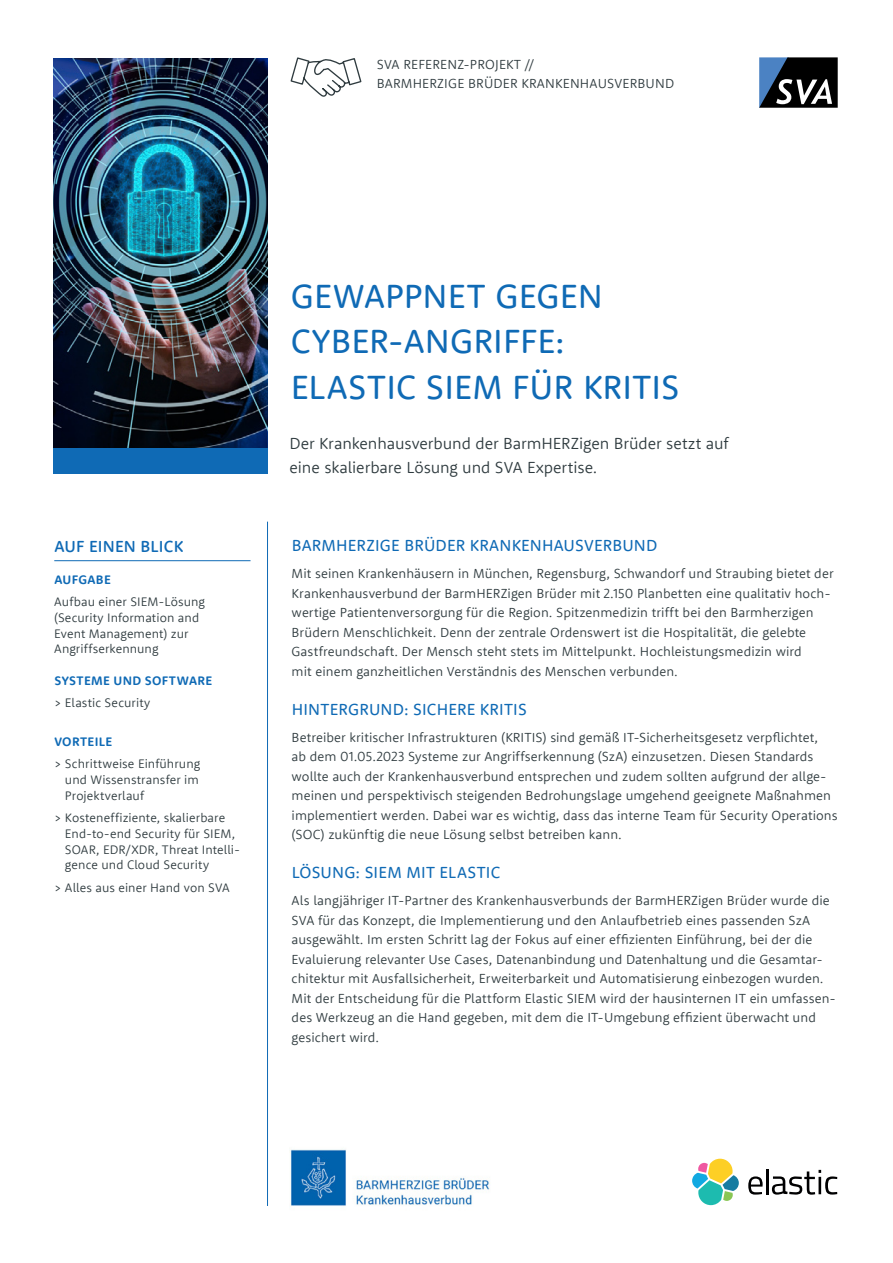
<style>
.page{position:relative;width:893px;height:1263px;background:#fff}
.page>*{position:absolute;margin:0;border:0;box-sizing:border-box;transform-origin:0 0}
.t1{font:34.5px/45.3px "Rooney Sans";letter-spacing:.005em;color:#0f6ab5}
.t2{font:300 16.5px/24px "Rooney Sans";letter-spacing:-.005em;color:#2f3b3f}
.t3{font:16.5px "Rooney Sans";letter-spacing:.01em;color:#0f6ab5}
.t4{font:500 16.5px "Rooney Sans";letter-spacing:.015em;color:#0f6ab5}
.t5{font:300 13.5px/19.5px "Rooney Sans";letter-spacing:.005em;color:#2f3b3f}
.t6{font:300 12.75px/15.8px "Rooney Sans";letter-spacing:.005em;color:#2f3b3f}
.t7{font:700 12.75px "Rooney Sans";letter-spacing:.03em;color:#0f6ab5}
</style>
<div class="page">
<svg style="left:759px;top:57px;width:79px;height:51px"></svg>
<hr style="left:267px;top:522px;width:1px;height:684px;background:#0f6ab5">
<svg style="left:290px;top:57px;width:72px;height:40px"></svg>
<hr style="left:54px;top:560px;width:197px;height:1px;background:#0f6ab5">
<img style="left:53px;top:58px;width:215px;height:391px">
<div style="left:53px;top:449px;width:215px;height:25px;background:#0f6ab5"></div>
<img style="left:290px;top:1149px;width:200px;height:58px">
<svg style="left:692px;top:1158px;width:47px;height:48px"></svg>
<svg style="left:748px;top:1176px;width:15px;height:18px"></svg>
<hr style="left:766px;top:1169px;width:3px;height:25px;background:#000001">
<svg style="left:772px;top:1170px;width:65px;height:25px"></svg>
<p class="t5" style="left:377px;top:54px;width:299px">SVA REFERENZ-PROJEKT //<br>BARMHERZIGE BRÜDER KRANKENHAUSVERBUND</p>
<p class="t4" style="left:54px;top:536px;width:130px">AUF EINEN BLICK</p>
<p class="t7" style="left:54px;top:571px;width:58px">AUFGABE</p>
<p class="t6" style="left:54px;top:593px;width:152px">Aufbau einer SIEM-Lösung (Security Information and<br>Event Management) zur<br>Angriffserkennung</p>
<p class="t7" style="left:54px;top:672px;width:159px">SYSTEME UND SOFTWARE</p>
<p class="t6" style="left:54px;top:695px;width:98px">&gt; Elastic Security</p>
<p class="t7" style="left:54px;top:733px;width:59px">VORTEILE</p>
<p class="t6" style="left:65px;top:755px;width:137px;text-align:justify;text-indent:-11px">&gt; Schrittweise Einführung und Wissenstransfer im Projektverlauf</p>
<p class="t6" style="left:65px;top:809px;width:177px;text-indent:-11px">&gt; Kosteneffiziente, skalierbare<br>End-to-end Security für SIEM,<br>SOAR, EDR/XDR, Threat Intelli&shy;gence und Cloud Security</p>
<p class="t6" style="left:54px;top:879px;width:177px">&gt; Alles aus einer Hand von SVA</p>
<h1 class="t1" style="left:291px;top:272px;width:390px">GEWAPPNET GEGEN<br>CYBER-ANGRIFFE:<br>ELASTIC SIEM FÜR KRITIS</h1>
<p class="t2" style="left:289px;top:430px;width:441px">Der Krankenhausverbund der BarmHERZigen Brüder setzt auf eine skalierbare Lösung und SVA Expertise.</p>
<p class="t3" style="left:292px;top:535px;width:367px">BARMHERZIGE BRÜDER KRANKENHAUSVERBUND</p>
<p class="t5" style="left:292px;top:563px;width:543px">Mit seinen Krankenhäusern in München, Regensburg, Schwandorf und Straubing bietet der Krankenhausverbund der BarmHERZigen Brüder mit 2.150 Planbetten eine qualitativ hoch&shy;wertige Patientenversorgung für die Region. Spitzenmedizin trifft bei den Barmherzigen Brüdern Menschlichkeit. Denn der zentrale Ordenswert ist die Hospitalität, die gelebte Gastfreundschaft. Der Mensch steht stets im Mittelpunkt. Hochleistungsmedizin wird<br>mit einem ganzheitlichen Verständnis des Menschen verbunden.</p>
<p class="t3" style="left:292px;top:698px;width:237px">HINTERGRUND: SICHERE KRITIS</p>
<p class="t5" style="left:292px;top:727px;width:548px">Betreiber kritischer Infrastrukturen (KRITIS) sind gemäß IT-Sicherheitsgesetz verpflichtet,<br>ab dem 01.05.2023 Systeme zur Angriffserkennung (SzA) einzusetzen. Diesen Standards wollte auch der Krankenhausverbund entsprechen und zudem sollten aufgrund der allge&shy;meinen und perspektivisch steigenden Bedrohungslage umgehend geeignete Maßnahmen implementiert werden. Dabei war es wichtig, dass das interne Team für Security Operations (SOC) zukünftig die neue Lösung selbst betreiben kann.</p>
<p class="t3" style="left:292px;top:862px;width:210px">LÖSUNG: SIEM MIT ELASTIC</p>
<p class="t5" style="left:292px;top:890px;width:546px">Als langjähriger IT-Partner des Krankenhausverbunds der BarmHERZigen Brüder wurde die SVA für das Konzept, die Implementierung und den Anlaufbetrieb eines passenden SzA ausgewählt. Im ersten Schritt lag der Fokus auf einer effizienten Einführung, bei der die Evaluierung relevanter Use Cases, Datenanbindung und Datenhaltung und die Gesamtar&shy;chitektur mit Ausfallsicherheit, Erweiterbarkeit und Automatisierung einbezogen wurden.<br>Mit der Entscheidung für die Plattform Elastic SIEM wird der hausinternen IT ein umfassen&shy;des Werkzeug an die Hand gegeben, mit dem die IT-Umgebung effizient überwacht und gesichert wird.</p>
</div>
